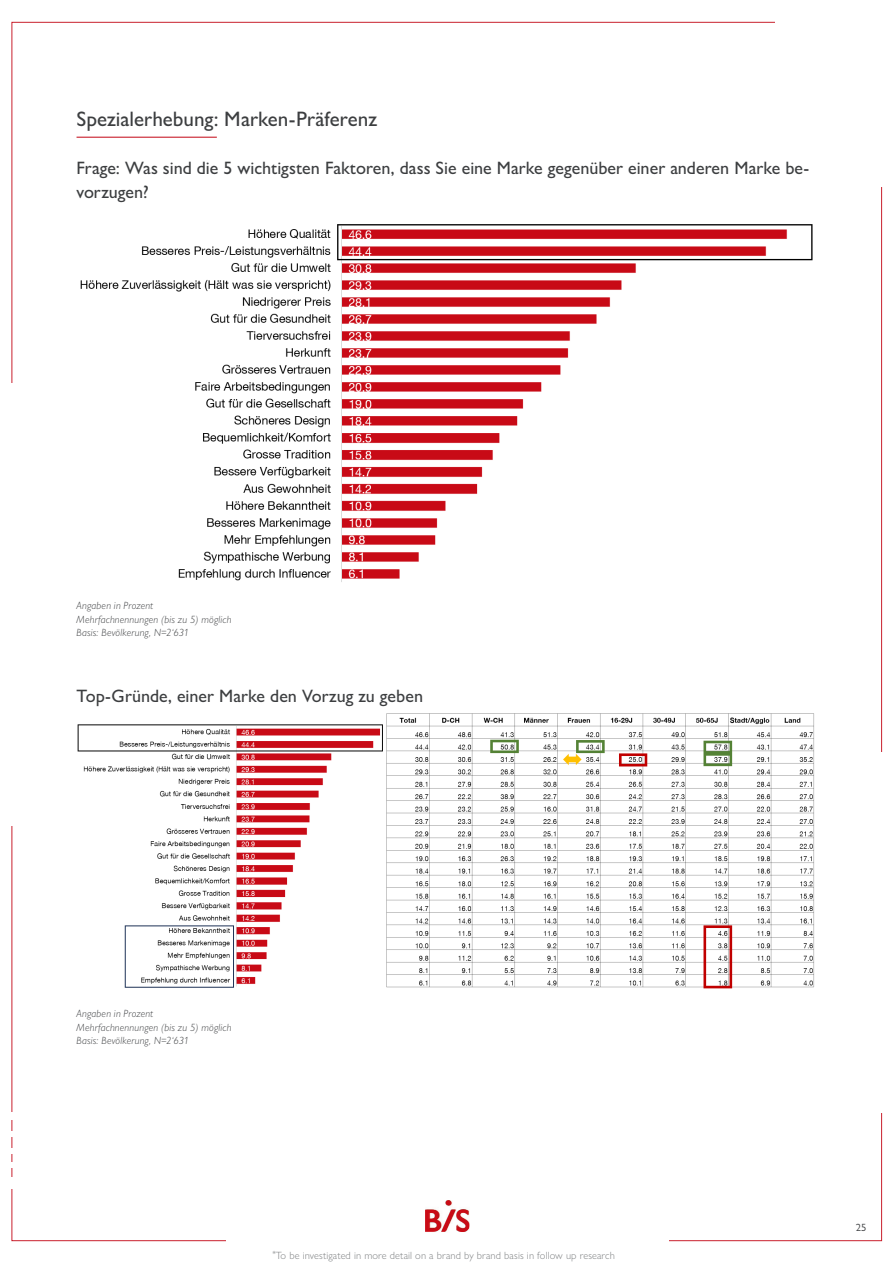
<style>
.page{position:relative;width:893px;height:1263px;background:#fff}
.page>*{position:absolute;margin:0;border:0;box-sizing:border-box;transform-origin:0 0}
.t1{font:500 21px "Gill Sans Nova";color:#3c3e40}
.t2{font:500 18px/24px "Gill Sans Nova";color:#3c3e40}
.t3{font:italic 300 10.5px/13.5px "Gill Sans Nova";letter-spacing:.02em;color:#3c3e40}
.t4{font:300 10.5px "Gill Sans Nova";letter-spacing:.01em;color:#7c7f80}
.t5{font:10.5px "Gill Sans Nova";color:#3c3e40}
</style>
<div class="page">
<img style="left:426px;top:1212px;width:44px;height:20px">
<img style="left:426px;top:1200px;width:43px;height:31px">
<hr style="left:77px;top:137px;width:140px;height:1px;background:#c9202d">
<img style="left:80px;top:224px;width:733px;height:358px">
<img style="left:77px;top:713px;width:738px;height:276px">
<h1 class="t1" style="left:77px;top:106px;width:302px">Spezialerhebung: Marken-Präferenz</h1>
<h2 class="t2" style="left:77px;top:156px;width:734px">Frage: Was sind die 5 wichtigsten Faktoren, dass Sie eine Marke gegenüber einer anderen Marke be&shy;vorzugen?</h2>
<p class="t3" style="left:77px;top:599px;width:156px">Angaben in Prozent<br>Mehrfachnennungen (bis zu 5) möglich<br>Basis: Bevölkerung, N=2‘631</p>
<h2 class="t2" style="left:77px;top:684px;width:348px">Top-Gründe, einer Marke den Vorzug zu geben</h2>
<p class="t3" style="left:77px;top:1007px;width:156px">Angaben in Prozent<br>Mehrfachnennungen (bis zu 5) möglich<br>Basis: Bevölkerung, N=2‘631</p>
<p class="t4" style="left:272px;top:1248px;width:344px"><sup>*</sup>To be investigated in more detail on a brand by brand basis in follow up research</p>
<p class="t5" style="left:856px;top:1221px;width:12px">25</p>
</div>
